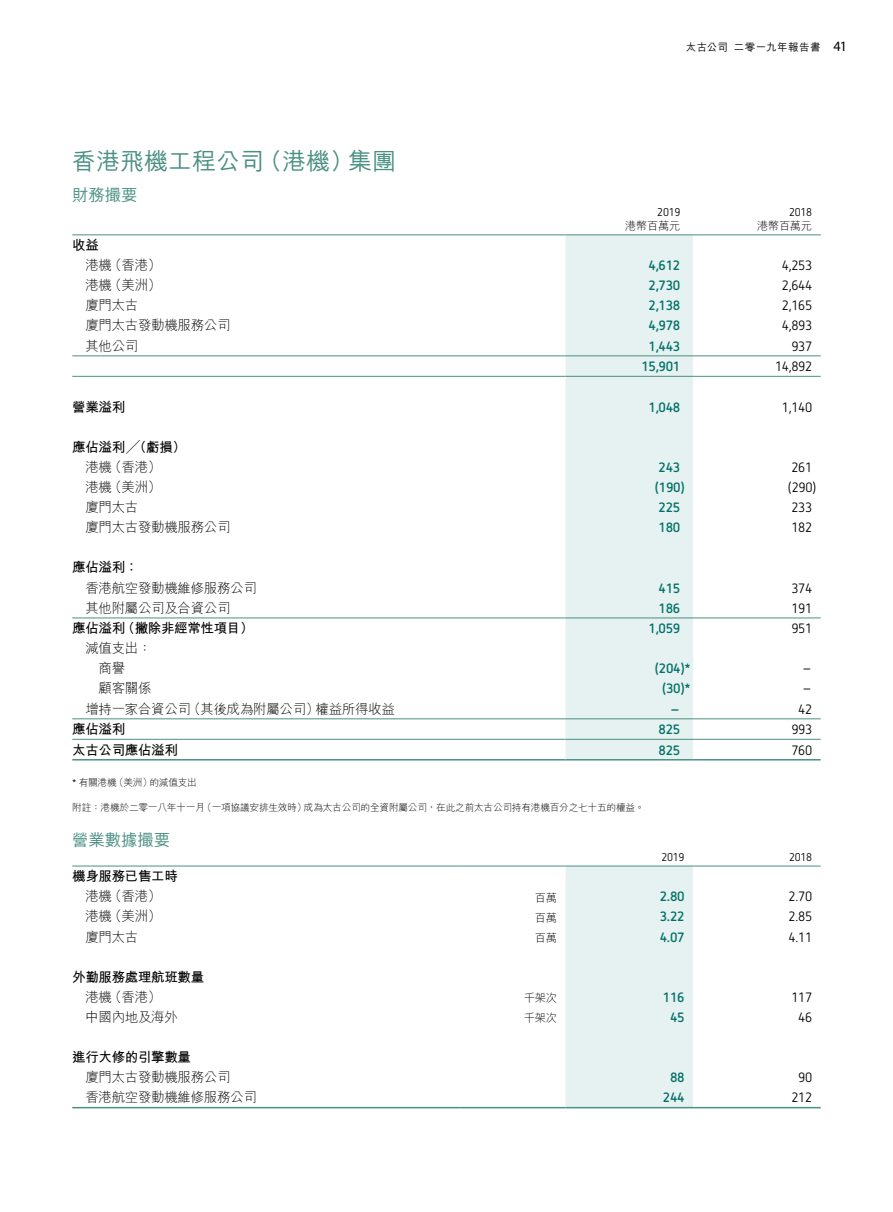
<style>
.page{position:relative;width:893px;height:1212px;background:#fff}
.page>*{position:absolute;margin:0;border:0;box-sizing:border-box;transform-origin:0 0}
.t1{font:500 24px "M Hei HK";color:#4a9083}
.t2{font:500 16.5px "M Hei HK";letter-spacing:-.01em;color:#4a9083}
.t3{font:300 13.5px/20.1px "M Hei HK";letter-spacing:-.025em;color:#000}
.t4{font:700 13.5px "Netto OT";letter-spacing:-.025em;color:#007067}
.t5{font:13.5px "Netto OT";letter-spacing:-.025em;color:#000}
.t6{font:700 13.5px "M Hei HK";letter-spacing:-.025em;color:#000}
.t7{font:300 11.25px "M Hei HK";letter-spacing:-.025em;color:#000}
.t8{font:11.25px "Netto OT";letter-spacing:-.025em;color:#000}
.t9{font:500 10.5px "M Hei HK";letter-spacing:.045em;color:#000}
.t10{font:300 9.75px "M Hei HK";letter-spacing:-.03em;color:#000}
.s1{font-family:"Myriad Pro";font-weight:400;font-size:14.25px}
.s2{font-family:"Netto OT";font-weight:400}
</style>
<div class="page">
<div style="left:566px;top:235px;width:127px;height:524px;background:#e6f1f1"></div>
<hr style="left:72px;top:355px;width:494px;height:1px;background:#4a9083">
<hr style="left:566px;top:355px;width:127px;height:1px;background:#4a9083">
<hr style="left:693px;top:355px;width:128px;height:1px;background:#4a9083">
<hr style="left:72px;top:718px;width:494px;height:1px;background:#4a9083">
<hr style="left:566px;top:718px;width:127px;height:1px;background:#4a9083">
<hr style="left:693px;top:718px;width:128px;height:1px;background:#4a9083">
<hr style="left:72px;top:234px;width:494px;height:1px;background:#4a9083">
<hr style="left:566px;top:234px;width:127px;height:1px;background:#4a9083">
<hr style="left:693px;top:234px;width:128px;height:1px;background:#4a9083">
<hr style="left:72px;top:376px;width:494px;height:1px;background:#4a9083">
<hr style="left:566px;top:376px;width:127px;height:1px;background:#4a9083">
<hr style="left:693px;top:376px;width:128px;height:1px;background:#4a9083">
<hr style="left:72px;top:617px;width:494px;height:1px;background:#4a9083">
<hr style="left:566px;top:617px;width:127px;height:1px;background:#4a9083">
<hr style="left:693px;top:617px;width:128px;height:1px;background:#4a9083">
<hr style="left:72px;top:759px;width:494px;height:1px;background:#4a9083">
<hr style="left:566px;top:759px;width:127px;height:1px;background:#4a9083">
<hr style="left:693px;top:759px;width:128px;height:1px;background:#4a9083">
<hr style="left:72px;top:739px;width:494px;height:1px;background:#4a9083">
<hr style="left:566px;top:739px;width:127px;height:1px;background:#4a9083">
<hr style="left:693px;top:739px;width:128px;height:1px;background:#4a9083">
<div style="left:566px;top:867px;width:127px;height:240px;background:#e6f1f1"></div>
<hr style="left:72px;top:866px;width:387px;height:1px;background:#4a9083">
<hr style="left:459px;top:866px;width:107px;height:1px;background:#4a9083">
<hr style="left:566px;top:866px;width:127px;height:1px;background:#4a9083">
<hr style="left:693px;top:866px;width:128px;height:1px;background:#4a9083">
<hr style="left:72px;top:1107px;width:387px;height:1px;background:#4a9083">
<hr style="left:459px;top:1107px;width:107px;height:1px;background:#4a9083">
<hr style="left:566px;top:1107px;width:127px;height:1px;background:#4a9083">
<hr style="left:693px;top:1107px;width:128px;height:1px;background:#4a9083">
<h1 class="t1" style="left:72px;top:144px;width:325px">香港飛機工程公司（港機）集團</h1>
<p class="t2" style="left:72px;top:183px;width:67px">財務撮要</p>
<p class="t9" style="left:686px;top:40px;width:163px">太古公司二零一九年報告書 <span class="s1">41</span></p>
<p class="t8" style="left:657px;top:205px;width:25px">2019</p>
<p class="t7" style="left:625px;top:220px;width:57px">港幣百萬元</p>
<p class="t8" style="left:789px;top:205px;width:25px">2018</p>
<p class="t7" style="left:757px;top:220px;width:57px">港幣百萬元</p>
<p class="t6" style="left:72px;top:235px;width:28px">收益</p>
<p class="t3" style="left:72px;top:255px;width:91px">　港機（香港）</p>
<p class="t4" style="left:648px;top:257px;width:33px">4,612</p>
<p class="t5" style="left:782px;top:257px;width:32px">4,253</p>
<p class="t3" style="left:72px;top:275px;width:91px">　港機（美洲）</p>
<p class="t4" style="left:648px;top:277px;width:33px">2,730</p>
<p class="t5" style="left:782px;top:277px;width:32px">2,644</p>
<p class="t3" style="left:72px;top:295px;width:68px">　廈門太古</p>
<p class="t4" style="left:648px;top:297px;width:33px">2,138</p>
<p class="t5" style="left:782px;top:297px;width:32px">2,165</p>
<p class="t3" style="left:72px;top:315px;width:160px">　廈門太古發動機服務公司</p>
<p class="t4" style="left:648px;top:317px;width:33px">4,978</p>
<p class="t5" style="left:782px;top:317px;width:32px">4,893</p>
<p class="t3" style="left:72px;top:335px;width:68px">　其他公司</p>
<p class="t4" style="left:648px;top:337px;width:33px">1,443</p>
<p class="t5" style="left:791px;top:338px;width:22px">937</p>
<p class="t4" style="left:641px;top:358px;width:40px">15,901</p>
<p class="t5" style="left:775px;top:358px;width:39px">14,892</p>
<p class="t6" style="left:72px;top:397px;width:54px">營業溢利</p>
<p class="t4" style="left:648px;top:398px;width:33px">1,048</p>
<p class="t5" style="left:782px;top:399px;width:32px">1,140</p>
<p class="t6" style="left:72px;top:437px;width:115px">應佔溢利╱（虧損）</p>
<p class="t3" style="left:72px;top:457px;width:91px">　港機（香港）</p>
<p class="t4" style="left:659px;top:459px;width:23px">243</p>
<p class="t5" style="left:791px;top:459px;width:22px">261</p>
<p class="t3" style="left:72px;top:477px;width:91px">　港機（美洲）</p>
<p class="t4" style="left:655px;top:479px;width:31px">(190)</p>
<p class="t5" style="left:788px;top:479px;width:30px">(290)</p>
<p class="t3" style="left:72px;top:497px;width:68px">　廈門太古</p>
<p class="t4" style="left:659px;top:499px;width:23px">225</p>
<p class="t5" style="left:791px;top:499px;width:22px">233</p>
<p class="t3" style="left:72px;top:517px;width:160px">　廈門太古發動機服務公司</p>
<p class="t4" style="left:659px;top:519px;width:23px">180</p>
<p class="t5" style="left:791px;top:519px;width:22px">182</p>
<p class="t6" style="left:72px;top:558px;width:68px">應佔溢利：</p>
<p class="t3" style="left:85px;top:577px;width:173px">香港航空發動機維修服務公司</p>
<p class="t4" style="left:659px;top:579px;width:23px">415</p>
<p class="t5" style="left:791px;top:579px;width:22px">374</p>
<p class="t3" style="left:85px;top:597px;width:147px">其他附屬公司及合資公司</p>
<p class="t4" style="left:659px;top:599px;width:23px">186</p>
<p class="t5" style="left:791px;top:600px;width:22px">191</p>
<p class="t6" style="left:72px;top:618px;width:183px">應佔溢利（撇除非經常性項目）</p>
<p class="t4" style="left:648px;top:620px;width:33px">1,059</p>
<p class="t5" style="left:791px;top:620px;width:22px">951</p>
<p class="t3" style="left:99px;top:638px;width:54px;text-indent:-13px">減值支出：商譽</p>
<p class="t4" style="left:655px;top:660px;width:37px">(204)*</p>
<p class="t5" style="left:802px;top:660px;width:12px">–</p>
<p class="t3" style="left:99px;top:678px;width:54px">顧客關係</p>
<p class="t4" style="left:662px;top:680px;width:30px">(30)*</p>
<p class="t5" style="left:802px;top:680px;width:12px">–</p>
<p class="t3" style="left:85px;top:698px;width:311px">增持一家合資公司（其後成為附屬公司）權益所得收益</p>
<p class="t4" style="left:670px;top:700px;width:12px">–</p>
<p class="t5" style="left:798px;top:700px;width:15px">42</p>
<p class="t6" style="left:72px;top:719px;width:54px">應佔溢利</p>
<p class="t4" style="left:659px;top:721px;width:23px">825</p>
<p class="t5" style="left:791px;top:721px;width:22px">993</p>
<p class="t6" style="left:72px;top:740px;width:107px">太古公司應佔溢利</p>
<p class="t4" style="left:659px;top:741px;width:23px">825</p>
<p class="t5" style="left:791px;top:741px;width:22px">760</p>
<p class="t10" style="left:72px;top:777px;width:126px"><span class="s2">*</span> 有關港機（美洲）的減值支出</p>
<p class="t10" style="left:72px;top:803px;width:574px">附註：港機於二零一八年十一月（一項協議安排生效時）成為太古公司的全資附屬公司，在此之前太古公司持有港機百分之七十五的權益。</p>
<p class="t2" style="left:72px;top:828px;width:100px">營業數據撮要</p>
<p class="t8" style="left:662px;top:850px;width:25px">2019</p>
<p class="t8" style="left:789px;top:850px;width:25px">2018</p>
<p class="t6" style="left:72px;top:866px;width:107px">機身服務已售工時</p>
<p class="t3" style="left:72px;top:886px;width:91px">　港機（香港）</p>
<p class="t7" style="left:535px;top:892px;width:24px">百萬</p>
<p class="t4" style="left:660px;top:888px;width:26px">2.80</p>
<p class="t5" style="left:789px;top:888px;width:25px">2.70</p>
<p class="t3" style="left:72px;top:906px;width:91px">　港機（美洲）</p>
<p class="t7" style="left:535px;top:912px;width:24px">百萬</p>
<p class="t4" style="left:660px;top:908px;width:26px">3.22</p>
<p class="t5" style="left:789px;top:908px;width:25px">2.85</p>
<p class="t3" style="left:72px;top:926px;width:68px">　廈門太古</p>
<p class="t7" style="left:535px;top:932px;width:24px">百萬</p>
<p class="t4" style="left:660px;top:928px;width:26px">4.07</p>
<p class="t5" style="left:789px;top:928px;width:25px">4.11</p>
<p class="t6" style="left:72px;top:967px;width:133px">外勤服務處理航班數量</p>
<p class="t3" style="left:72px;top:986px;width:91px">　港機（香港）</p>
<p class="t7" style="left:524px;top:992px;width:35px">千架次</p>
<p class="t4" style="left:663px;top:988px;width:23px">116</p>
<p class="t5" style="left:791px;top:989px;width:22px">117</p>
<p class="t3" style="left:72px;top:1007px;width:107px">　中國內地及海外</p>
<p class="t7" style="left:524px;top:1012px;width:35px">千架次</p>
<p class="t4" style="left:670px;top:1009px;width:16px">45</p>
<p class="t5" style="left:798px;top:1009px;width:15px">46</p>
<p class="t6" style="left:72px;top:1047px;width:120px">進行大修的引擎數量</p>
<p class="t3" style="left:72px;top:1067px;width:160px">　廈門太古發動機服務公司</p>
<p class="t4" style="left:670px;top:1069px;width:16px">88</p>
<p class="t5" style="left:798px;top:1069px;width:15px">90</p>
<p class="t3" style="left:72px;top:1087px;width:186px">　香港航空發動機維修服務公司</p>
<p class="t4" style="left:663px;top:1089px;width:23px">244</p>
<p class="t5" style="left:791px;top:1089px;width:22px">212</p>
</div>
